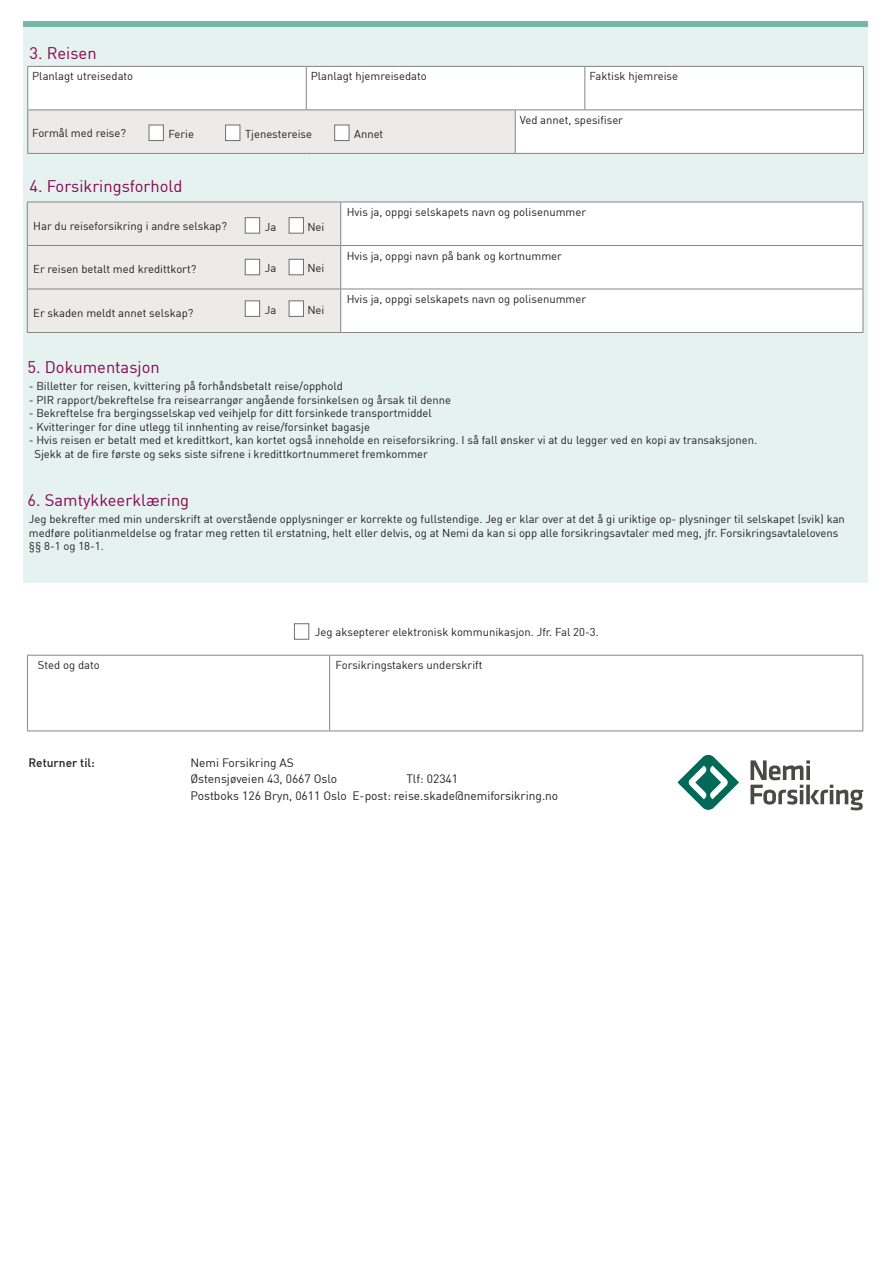
<style>
.page{position:relative;width:893px;height:1263px;background:#fff}
.page>*{position:absolute;margin:0;border:0;box-sizing:border-box;transform-origin:0 0}
.t1{font:16.5px "DIN";color:#870350}
.t2{font:12px "DIN";color:#231f20}
.t3{font:500 12px "DIN";color:#231f20}
.t4{font:11.25px/13.5px "DIN";color:#231f20}
</style>
<div class="page">
<div style="left:23px;top:21px;width:844px;height:562px;background:#e6f2ef"></div>
<div style="left:23px;top:21px;width:844px;height:6px;background:#73b8a9"></div>
<hr style="left:27px;top:730px;width:302px;height:1px;background:#878586">
<hr style="left:27px;top:655px;width:303px;height:1px;background:#878586">
<hr style="left:27px;top:655px;width:1px;height:75px;background:#878586">
<hr style="left:330px;top:655px;width:533px;height:1px;background:#878586">
<hr style="left:329px;top:655px;width:1px;height:75px;background:#878586">
<hr style="left:862px;top:655px;width:1px;height:75px;background:#878586">
<hr style="left:329px;top:730px;width:534px;height:1px;background:#878586">
<svg style="left:677px;top:755px;width:62px;height:55px"></svg>
<svg style="left:750px;top:760px;width:113px;height:50px"></svg>
<svg style="left:28px;top:217px;width:312px;height:100px"></svg>
<div style="left:341px;top:203px;width:522px;height:129px;background:#fff"></div>
<hr style="left:27px;top:202px;width:314px;height:1px;background:#878586">
<hr style="left:27px;top:202px;width:1px;height:43px;background:#878586">
<hr style="left:341px;top:202px;width:522px;height:1px;background:#878586">
<hr style="left:340px;top:202px;width:1px;height:43px;background:#878586">
<hr style="left:863px;top:202px;width:1px;height:43px;background:#878586">
<hr style="left:27px;top:245px;width:314px;height:1px;background:#878586">
<hr style="left:27px;top:246px;width:1px;height:43px;background:#878586">
<hr style="left:341px;top:245px;width:522px;height:1px;background:#878586">
<hr style="left:340px;top:246px;width:1px;height:43px;background:#878586">
<hr style="left:863px;top:246px;width:1px;height:43px;background:#878586">
<hr style="left:27px;top:289px;width:314px;height:1px;background:#878586">
<hr style="left:27px;top:289px;width:1px;height:43px;background:#878586">
<hr style="left:341px;top:289px;width:522px;height:1px;background:#878586">
<hr style="left:340px;top:289px;width:1px;height:43px;background:#878586">
<hr style="left:863px;top:289px;width:1px;height:43px;background:#878586">
<hr style="left:27px;top:332px;width:314px;height:1px;background:#878586">
<hr style="left:341px;top:332px;width:522px;height:1px;background:#878586">
<div style="left:245px;top:217px;width:15px;height:16px;background:#fff;border:1px solid #726e6f"></div>
<div style="left:289px;top:217px;width:15px;height:16px;background:#fff;border:1px solid #726e6f"></div>
<div style="left:245px;top:259px;width:15px;height:16px;background:#fff;border:1px solid #726e6f"></div>
<div style="left:289px;top:259px;width:15px;height:16px;background:#fff;border:1px solid #726e6f"></div>
<div style="left:245px;top:301px;width:15px;height:16px;background:#fff;border:1px solid #726e6f"></div>
<div style="left:289px;top:301px;width:15px;height:16px;background:#fff;border:1px solid #726e6f"></div>
<div style="left:28px;top:67px;width:835px;height:86px;background:#fff"></div>
<div style="left:28px;top:110px;width:487px;height:43px;background:#ecebe9"></div>
<hr style="left:27px;top:66px;width:279px;height:1px;background:#878586">
<hr style="left:27px;top:67px;width:1px;height:43px;background:#878586">
<hr style="left:306px;top:66px;width:209px;height:1px;background:#878586">
<hr style="left:515px;top:66px;width:70px;height:1px;background:#878586">
<hr style="left:585px;top:66px;width:279px;height:1px;background:#878586">
<hr style="left:27px;top:110px;width:279px;height:1px;background:#878586">
<hr style="left:27px;top:110px;width:1px;height:43px;background:#878586">
<hr style="left:306px;top:110px;width:209px;height:1px;background:#878586">
<hr style="left:515px;top:110px;width:70px;height:1px;background:#878586">
<hr style="left:585px;top:110px;width:278px;height:1px;background:#878586">
<hr style="left:27px;top:153px;width:279px;height:1px;background:#878586">
<hr style="left:306px;top:153px;width:209px;height:1px;background:#878586">
<hr style="left:515px;top:153px;width:70px;height:1px;background:#878586">
<hr style="left:585px;top:153px;width:279px;height:1px;background:#878586">
<hr style="left:306px;top:67px;width:1px;height:43px;background:#878586">
<hr style="left:584px;top:67px;width:1px;height:43px;background:#878586">
<hr style="left:863px;top:67px;width:1px;height:43px;background:#878586">
<hr style="left:515px;top:110px;width:1px;height:43px;background:#878586">
<hr style="left:863px;top:110px;width:1px;height:43px;background:#878586">
<div style="left:149px;top:125px;width:15px;height:16px;background:#fff;border:1px solid #726e6f"></div>
<div style="left:225px;top:125px;width:15px;height:16px;background:#fff;border:1px solid #726e6f"></div>
<div style="left:334px;top:125px;width:15px;height:16px;background:#fff;border:1px solid #726e6f"></div>
<div style="left:294px;top:623px;width:15px;height:16px;background:#fff;border:1px solid #726e6f"></div>
<p class="t1" style="left:30px;top:43px;width:69px">3. Reisen</p>
<p class="t4" style="left:32px;top:69px;width:102px">Planlagt utreisedato</p>
<p class="t4" style="left:311px;top:69px;width:117px">Planlagt hjemreisedato</p>
<p class="t4" style="left:589px;top:69px;width:90px">Faktisk hjemreise</p>
<p class="t4" style="left:32px;top:126px;width:95px">Formål med reise?</p>
<p class="t4" style="left:168px;top:127px;width:27px">Ferie</p>
<p class="t4" style="left:245px;top:127px;width:69px">Tjenestereise</p>
<p class="t4" style="left:354px;top:127px;width:31px">Annet</p>
<p class="t1" style="left:30px;top:176px;width:154px">4. Forsikringsforhold</p>
<p class="t4" style="left:520px;top:113px;width:105px">Ved annet, spesifiser</p>
<p class="t4" style="left:33px;top:219px;width:195px">Har du reiseforsikring i andre selskap?</p>
<p class="t4" style="left:33px;top:262px;width:165px">Er reisen betalt med kredittkort?</p>
<p class="t4" style="left:33px;top:306px;width:162px">Er skaden meldt annet selskap?</p>
<p class="t1" style="left:28px;top:357px;width:134px">5. Dokumentasjon</p>
<p class="t4" style="left:265px;top:219px;width:13px">Ja</p>
<p class="t4" style="left:307px;top:219px;width:19px">Nei</p>
<p class="t4" style="left:265px;top:261px;width:13px">Ja</p>
<p class="t4" style="left:307px;top:261px;width:19px">Nei</p>
<p class="t4" style="left:265px;top:303px;width:13px">Ja</p>
<p class="t4" style="left:307px;top:303px;width:19px">Nei</p>
<p class="t4" style="left:347px;top:205px;width:241px">Hvis ja, oppgi selskapets navn og polisenummer</p>
<p class="t4" style="left:347px;top:249px;width:217px">Hvis ja, oppgi navn på bank og kortnummer</p>
<p class="t4" style="left:347px;top:292px;width:241px">Hvis ja, oppgi selskapets navn og polisenummer</p>
<p class="t4" style="left:29px;top:379px;width:316px">- Billetter for reisen, kvittering på forhåndsbetalt reise/opphold</p>
<p class="t4" style="left:29px;top:393px;width:424px">- PIR rapport/bekreftelse fra reisearrangør angående forsinkelsen og årsak til denne</p>
<p class="t4" style="left:29px;top:406px;width:405px">- Bekreftelse fra bergingsselskap ved veihjelp for ditt forsinkede transportmiddel</p>
<p class="t4" style="left:29px;top:420px;width:343px">- Kvitteringer for dine utlegg til innhenting av reise/forsinket bagasje</p>
<p class="t4" style="left:34px;top:433px;width:724px;text-indent:-6px">- Hvis reisen er betalt med et kredittkort, kan kortet også inneholde en reiseforsikring. I så fall ønsker vi at du legger ved en kopi av transaksjonen.<br>Sjekk at de fire første og seks siste sifrene i kredittkortnummeret fremkommer</p>
<p class="t1" style="left:28px;top:490px;width:163px">6. Samtykkeerklæring</p>
<p class="t4" style="left:29px;top:512px;width:818px">Jeg bekrefter med min underskrift at overstående opplysninger er korrekte og fullstendige. Jeg er klar over at det å gi uriktige op- plysninger til selskapet (svik) kan medføre politianmeldelse og fratar meg retten til erstatning, helt eller delvis, og at Nemi da kan si opp alle forsikringsavtaler med meg, jfr. Forsikringsavtalelovens §§ 8-1 og 18-1.</p>
<p class="t4" style="left:315px;top:624px;width:285px">Jeg aksepterer elektronisk kommunikasjon. Jfr. Fal 20-3.</p>
<p class="t4" style="left:38px;top:658px;width:63px">Sted og dato</p>
<p class="t4" style="left:336px;top:658px;width:148px">Forsikringstakers underskrift</p>
<p class="t3" style="left:28px;top:755px;width:68px">Returner til:</p>
<p class="t2" style="left:190px;top:755px;width:105px">Nemi Forsikring AS</p>
<p class="t2" style="left:190px;top:771px;width:148px">Østensjøveien 43, 0667 Oslo</p>
<p class="t2" style="left:406px;top:771px;width:53px">Tlf: 02341</p>
<p class="t2" style="left:190px;top:788px;width:369px">Postboks 126 Bryn, 0611 Oslo E-post: reise.skade@nemiforsikring.no</p>
</div>
